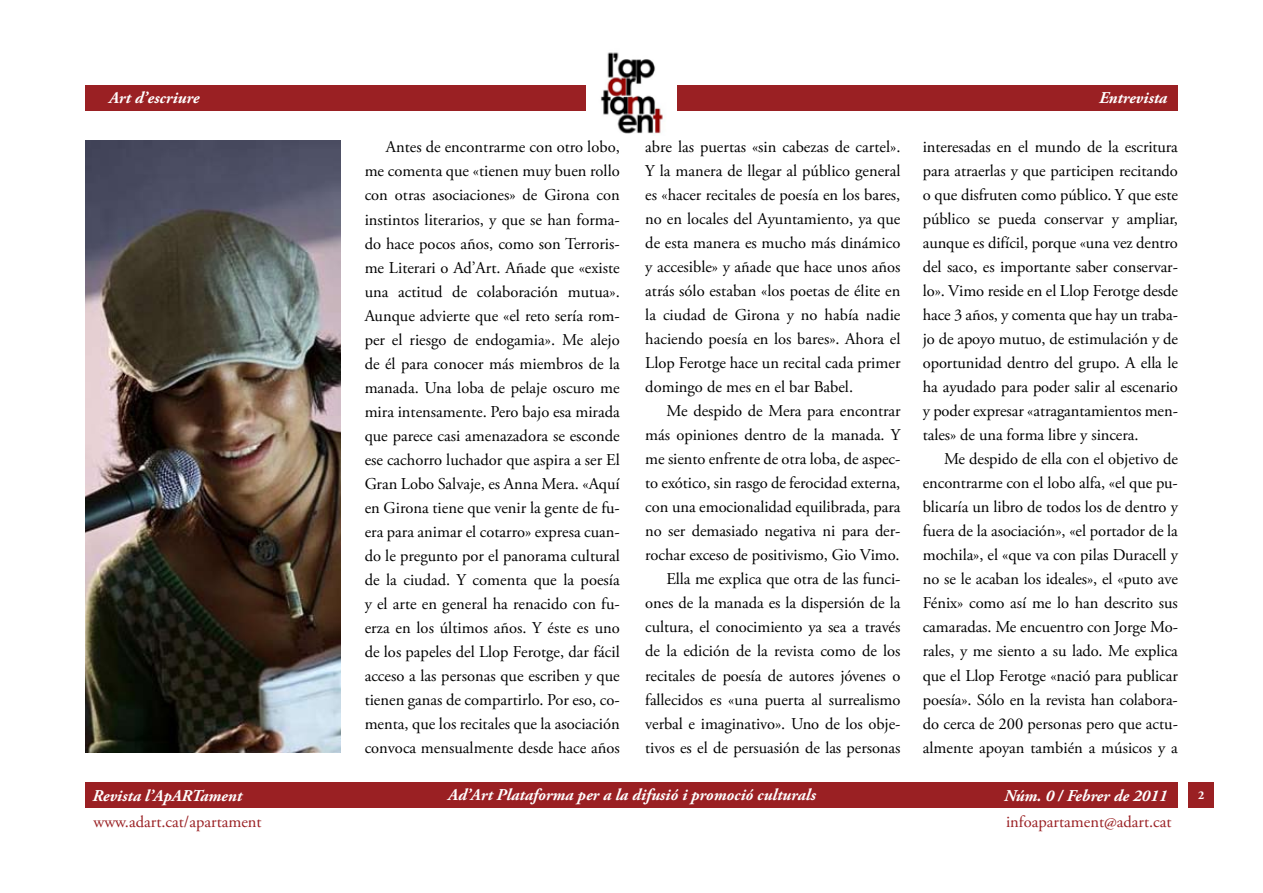
<style>
.page{position:relative;width:1263px;height:893px;background:#fff}
.page>*{position:absolute;margin:0;border:0;box-sizing:border-box;transform-origin:0 0}
.t1{font:16.5px/24px "Adobe Garamond Pro";letter-spacing:-.005em;color:#000;text-align:justify}
.t2{font:italic 700 16.5px "Adobe Garamond Pro";color:#fff}
.t3{font:16.5px "Adobe Garamond Pro";color:#9a2023}
.t4{font:700 12px "Adobe Garamond Pro";color:#fff}
</style>
<div class="page">
<div style="left:86px;top:782px;width:1092px;height:26px;background:#9a2023"></div>
<div style="left:1188px;top:782px;width:26px;height:26px;background:#9a2023"></div>
<div style="left:85px;top:85px;width:501px;height:26px;background:#9a2023"></div>
<div style="left:677px;top:85px;width:501px;height:26px;background:#9a2023"></div>
<img style="left:600px;top:52px;width:63px;height:82px">
<img style="left:85px;top:140px;width:255px;height:613px">
<p class="t2" style="left:109px;top:88px;width:92px">Art d’escriure</p>
<p class="t2" style="left:1099px;top:88px;width:70px">Entrevista</p>
<p class="t1" style="left:365px;top:136px;width:257px;text-indent:21px">Antes de encontrarme con otro lobo, me comenta que «tienen muy buen rollo con otras asociaciones» de Girona con instintos literarios, y que se han forma&shy;do hace pocos años, como son Terroris&shy;me Literari o Ad’Art. Añade que «existe una actitud de colaboración mutua».<br>Aunque advierte que «el reto sería rom&shy;per el riesgo de endogamia». Me alejo de él para conocer más miembros de la manada. Una loba de pelaje oscuro me mira intensamente. Pero bajo esa mirada que parece casi amenazadora se esconde ese cachorro luchador que aspira a ser El Gran Lobo Salvaje, es Anna Mera. «Aquí en Girona tiene que venir la gente de fu&shy;era para animar el cotarro» expresa cuan&shy;do le pregunto por el panorama cultural de la ciudad. Y comenta que la poesía y el arte en general ha renacido con fu&shy;erza en los últimos años. Y éste es uno de los papeles del Llop Ferotge, dar fácil acceso a las personas que escriben y que tienen ganas de compartirlo. Por eso, co&shy;menta, que los recitales que la asociación convoca mensualmente desde hace años</p>
<p class="t1" style="left:645px;top:136px;width:257px">abre las puertas «sin cabezas de cartel».<br>Y la manera de llegar al público general es «hacer recitales de poesía en los bares, no en locales del Ayuntamiento, ya que de esta manera es mucho más dinámico y accesible» y añade que hace unos años atrás sólo estaban «los poetas de élite en la ciudad de Girona y no había nadie haciendo poesía en los bares». Ahora el Llop Ferotge hace un recital cada primer domingo de mes en el bar Babel.</p>
<p class="t1" style="left:645px;top:400px;width:257px;text-align:right">Me despido de Mera para encontrar más opiniones dentro de la manada. Y me siento enfrente de otra loba, de aspec&shy;to exótico, sin rasgo de ferocidad externa, con una emocionalidad equilibrada, para no ser demasiado negativa ni para der&shy;rochar exceso de positivismo, Gio Vimo.<br>Ella me explica que otra de las funci&shy;ones de la manada es la dispersión de la cultura, el conocimiento ya sea a través de la edición de la revista como de los recitales de poesía de autores jóvenes o fallecidos es «una puerta al surrealismo verbal e imaginativo». Uno de los obje&shy;tivos es el de persuasión de las personas</p>
<p class="t1" style="left:923px;top:136px;width:257px">interesadas en el mundo de la escritura para atraerlas y que participen recitando o que disfruten como público. Y que este público se pueda conservar y ampliar, aunque es difícil, porque «una vez dentro del saco, es importante saber conservar&shy;lo». Vimo reside en el Llop Ferotge desde hace 3 años, y comenta que hay un traba&shy;jo de apoyo mutuo, de estimulación y de oportunidad dentro del grupo. A ella le ha ayudado para poder salir al escenario y poder expresar «atragantamientos men&shy;tales» de una forma libre y sincera.</p>
<p class="t1" style="left:923px;top:448px;width:257px;text-indent:21px">Me despido de ella con el objetivo de encontrarme con el lobo alfa, «el que pu&shy;blicaría un libro de todos los de dentro y fuera de la asociación», «el portador de la mochila», el «que va con pilas Duracell y no se le acaban los ideales», el «puto ave Fénix» como así me lo han descrito sus camaradas. Me encuentro con Jorge Mo&shy;rales, y me siento a su lado. Me explica que el Llop Ferotge «nació para publicar poesía». Sólo en la revista han colabora&shy;do cerca de 200 personas pero que actu&shy;almente apoyan también a músicos y a</p>
<p class="t2" style="left:448px;top:785px;width:369px">Ad’Art Plataforma per a la difusió i promoció culturals</p>
<p class="t4" style="left:1198px;top:788px;width:8px">2</p>
<p class="t2" style="left:1004px;top:786px;width:165px">Núm. 0 / Febrer de 2011</p>
<p class="t2" style="left:92px;top:786px;width:151px">Revista l’ApARTament</p>
<p class="t3" style="left:94px;top:812px;width:170px">www.adart.cat/apartament</p>
<p class="t3" style="left:1006px;top:812px;width:167px">infoapartament@adart.cat</p>
</div>
